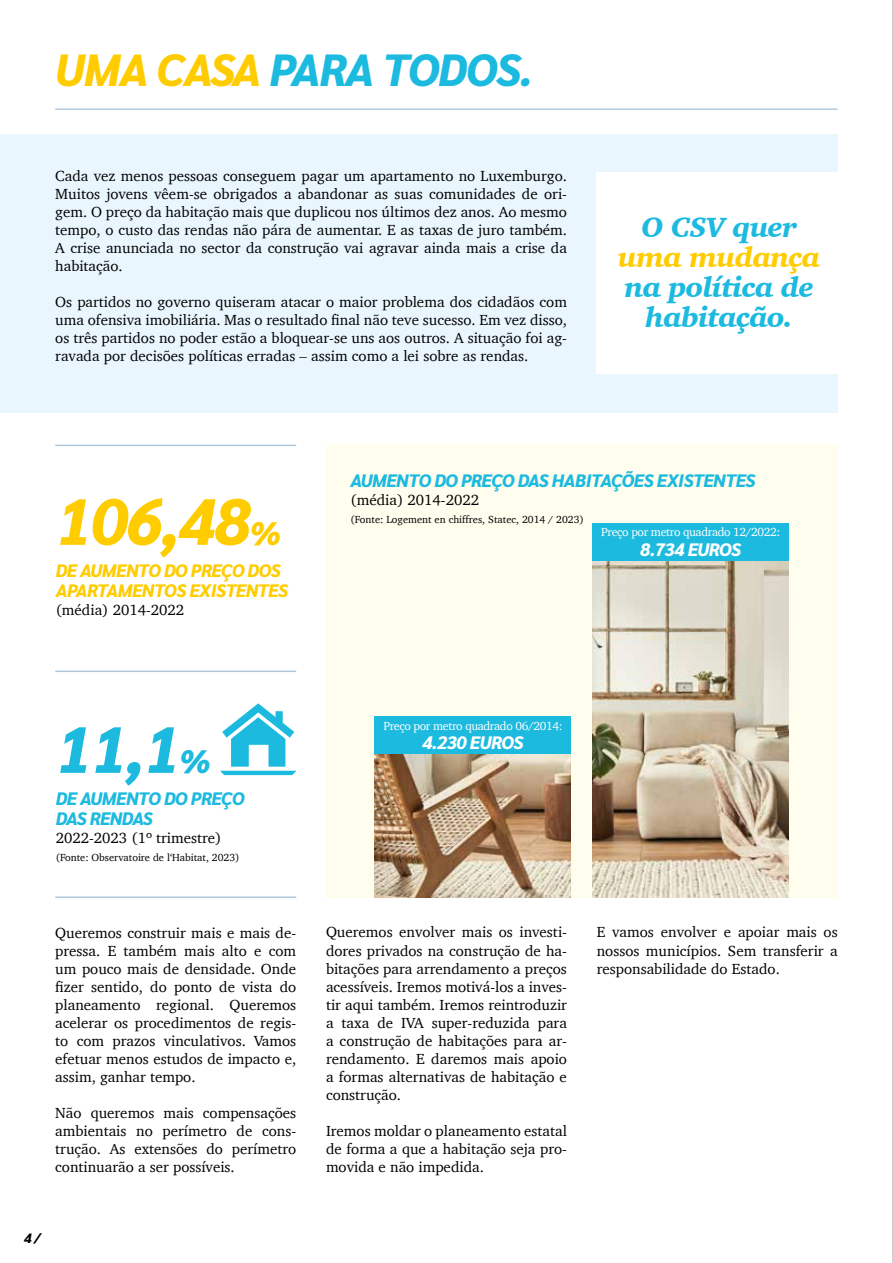
<style>
.page{position:relative;width:893px;height:1263px;background:#fff}
.page>*{position:absolute;margin:0;border:0;box-sizing:border-box;transform-origin:0 0}
.t1{font:italic 800 65.1px "Sarabun";color:#fc0}
.t2{font:italic 800 65.1px "Sarabun";color:#1dbadf}
.t3{font:italic 800 45px "Sarabun";letter-spacing:-.03em;color:#1dbadf}
.t4{font:italic 900 28.5px/30px "Charter";letter-spacing:-.03em;color:#1dbadf;text-align:center}
.t5{font:italic 900 28.5px "Charter";letter-spacing:-.03em;color:#fc0}
.t6{font:italic 800 18px/19.5px "Sarabun";letter-spacing:-.03em;color:#1dbadf}
.t7{font:italic 800 18px/19.5px "Sarabun";letter-spacing:-.03em;color:#fc0}
.t8{font:italic 800 18px "Sarabun";letter-spacing:-.03em;color:#fff}
.t9{font:15px/18px "Charter";color:#000;text-align:justify}
.t10{font:italic 800 13.5px "Sarabun";color:#000}
.t11{font:12px "Charter";letter-spacing:-.03em;color:#fff}
.t12{font:10.5px "Charter";color:#000}
.s1{color:#fc0}
.s2{font-size:32.55px}
</style>
<div class="page">
<div style="left:0;top:134px;width:838px;height:278px;background:#eaf6fe"></div>
<div style="left:326px;top:445px;width:512px;height:453px;background:#fffdee"></div>
<div style="left:596px;top:173px;width:297px;height:201px;background:#fff"></div>
<svg style="left:220px;top:703px;width:76px;height:72px"></svg>
<hr style="left:55px;top:108px;width:783px;height:2px;background:#b2c8da">
<hr style="left:55px;top:445px;width:241px;height:1px;background:#b2c8da">
<hr style="left:55px;top:896px;width:241px;height:2px;background:#b2c8da">
<hr style="left:55px;top:670px;width:241px;height:2px;background:#b2c8da">
<img style="left:375px;top:754px;width:196px;height:144px">
<img style="left:593px;top:561px;width:196px;height:337px">
<div style="left:375px;top:716px;width:196px;height:38px;background:#1dbadf"></div>
<div style="left:593px;top:523px;width:196px;height:38px;background:#1dbadf"></div>
<hr style="left:892px;top:0;width:1px;height:1263px;background:#000">
<h2 class="t3" style="left:55px;top:44px;width:480px"><span class="s1">UMA CASA</span> PARA TODOS.</h2>
<p class="t9" style="left:55px;top:166px;width:513px">Cada vez menos pessoas conseguem pagar um apartamento no Luxemburgo.<br>Muitos jovens vêem-se obrigados a abandonar as suas comunidades de ori&shy;gem. O preço da habitação mais que duplicou nos últimos dez anos. Ao mesmo tempo, o custo das rendas não pára de aumentar. E as taxas de juro também.<br>A crise anunciada no sector da construção vai agravar ainda mais a crise da habitação.</p>
<p class="t9" style="left:55px;top:292px;width:513px">Os partidos no governo quiseram atacar o maior problema dos cidadãos com uma ofensiva imobiliária. Mas o resultado final não teve sucesso. Em vez disso, os três partidos no poder estão a bloquear-se uns aos outros. A situação foi ag&shy;ravada por decisões políticas erradas – assim como a lei sobre as rendas.</p>
<h3 class="t4" style="left:641px;top:212px;width:157px">O CSV quer</h3>
<h3 class="t5" style="left:618px;top:240px;width:204px">uma mudança</h3>
<h3 class="t4" style="left:624px;top:272px;width:191px">na política de habitação.</h3>
<h1 class="t1" style="left:56px;top:484px;width:227px">106,48<span class="s2">%</span></h1>
<p class="t7" style="left:56px;top:561px;width:234px">DE AUMENTO DO PREÇO DOS<br>APARTAMENTOS EXISTENTES</p>
<p class="t9" style="left:56px;top:600px;width:130px">(média) 2014-2022</p>
<p class="t6" style="left:351px;top:471px;width:406px">AUMENTO DO PREÇO DAS HABITAÇÕES EXISTENTES</p>
<p class="t9" style="left:351px;top:491px;width:130px">(média) 2014-2022</p>
<p class="t12" style="left:351px;top:510px;width:235px">(Fonte: Logement en chiffres, Statec, 2014 / 2023)</p>
<p class="t11" style="left:601px;top:522px;width:181px">Preço por metro quadrado 12/2022:</p>
<p class="t8" style="left:640px;top:539px;width:102px">8.734 EUROS</p>
<h1 class="t2" style="left:56px;top:712px;width:157px">11,1<span class="s2">%</span></h1>
<p class="t6" style="left:56px;top:789px;width:190px">DE AUMENTO DO PREÇO<br>DAS RENDAS</p>
<p class="t9" style="left:56px;top:828px;width:167px">2022-2023 (1º trimestre)</p>
<p class="t12" style="left:56px;top:848px;width:185px">(Fonte: Observatoire de l‘Habitat, 2023)</p>
<p class="t9" style="left:55px;top:923px;width:242px">Queremos construir mais e mais de&shy;pressa. E também mais alto e com um pouco mais de densidade. Onde fizer sentido, do ponto de vista do planeamento regional. Queremos acelerar os procedimentos de regis&shy;to com prazos vinculativos. Vamos efetuar menos estudos de impacto e, assim, ganhar tempo.</p>
<p class="t9" style="left:55px;top:1103px;width:242px">Não queremos mais compensações ambientais no perímetro de cons&shy;trução. As extensões do perímetro continuarão a ser possíveis.</p>
<p class="t10" style="left:24px;top:1231px;width:18px">4 /</p>
<p class="t11" style="left:383px;top:715px;width:181px">Preço por metro quadrado 06/2014:</p>
<p class="t8" style="left:422px;top:732px;width:102px">4.230 EUROS</p>
<p class="t9" style="left:326px;top:923px;width:242px">Queremos envolver mais os investi&shy;dores privados na construção de ha&shy;bitações para arrendamento a preços acessíveis. Iremos motivá-los a inves&shy;tir aqui também. Iremos reintroduzir a taxa de IVA super-reduzida para a construção de habitações para ar&shy;rendamento. E daremos mais apoio a formas alternativas de habitação e construção.</p>
<p class="t9" style="left:326px;top:1121px;width:242px">Iremos moldar o planeamento estatal de forma a que a habitação seja pro&shy;movida e não impedida.</p>
<p class="t9" style="left:597px;top:923px;width:242px">E vamos envolver e apoiar mais os nossos municípios. Sem transferir a responsabilidade do Estado.</p>
</div>
